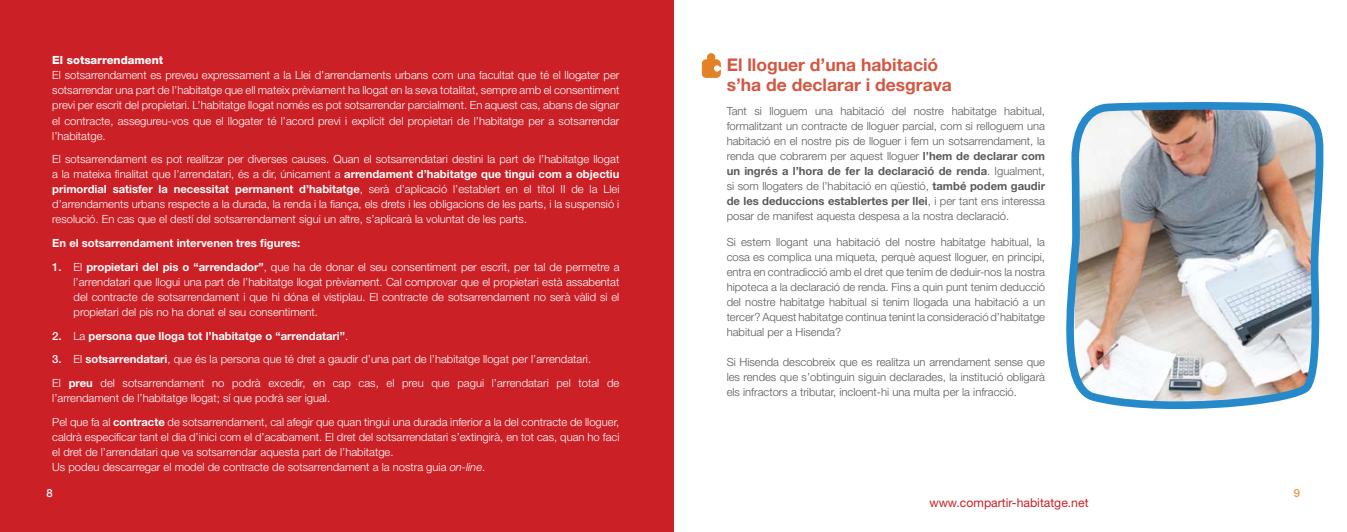
<style>
.page{position:relative;width:1347px;height:532px;background:#fff}
.page>*{position:absolute;margin:0;border:0;box-sizing:border-box;transform-origin:0 0}
.t1{font:700 17.5px/20px "Helvetica Neue";color:#d45640}
.t2{font:12.25px "Helvetica Neue";color:#cc2027}
.t3{font:300 11.25px/15px "Helvetica Neue";color:#fff;text-align:justify}
.t4{font:300 11.25px/15px "Helvetica Neue";color:#58595b;text-align:justify}
.t5{font:700 11.25px "Helvetica Neue";color:#fff}
.t6{font:800 11.25px "Helvetica Neue";color:#fff}
.t7{font:500 11.25px "Helvetica Neue";color:#fff}
.t8{font:500 11.25px "Helvetica Neue";color:#e8964b}
.s1{font-weight:700}
.s2{font-weight:500}
.s3{font-weight:300}
.s4{font-style:italic}
</style>
<div class="page">
<div style="left:0;top:0;width:673px;height:531px;background:#cc2027"></div>
<svg style="left:701px;top:53px;width:20px;height:25px"></svg>
<img style="left:1066px;top:102px;width:258px;height:308px">
<p class="t6" style="left:52px;top:54px;width:112px">El sotsarrendament</p>
<p class="t3" style="left:52px;top:68px;width:568px">El sotsarrendament es preveu expressament a la Llei d’arrendaments urbans com una facultat que té el llogater per sotsarrendar una part de l’habitatge que ell mateix prèviament ha llogat en la seva totalitat, sempre amb el consentiment previ per escrit del propietari. L’habitatge llogat només es pot sotsarrendar parcialment. En aquest cas, abans de signar el contracte, assegureu-vos que el llogater té l’acord previ i explícit del propietari de l’habitatge per a sotsarrendar l’habitatge.</p>
<p class="t3" style="left:52px;top:151px;width:568px">El sotsarrendament es pot realitzar per diverses causes. Quan el sotsarrendatari destini la part de l’habitatge llogat a la mateixa finalitat que l’arrendatari, és a dir, únicament a <span class="s1">arrendament d’habitatge que tingui com a objectiu primordial satisfer la necessitat permanent d’habitatge</span>, serà d’aplicació l’establert en el títol II de la Llei d’arrendaments urbans respecte a la durada, la renda i la fiança, els drets i les obligacions de les parts, i la suspensió i resolució. En cas que el destí del sotsarrendament sigui un altre, s’aplicarà la voluntat de les parts.</p>
<p class="t5" style="left:52px;top:236px;width:249px">En el sotsarrendament intervenen tres figures:</p>
<p class="t3" style="left:74px;top:259px;width:547px;text-indent:-21px"><span class="s2">1.</span> El <span class="s1">propietari del pis o “arrendador”</span>, que ha de donar el seu consentiment per escrit, per tal de permetre a l’arrendatari que llogui una part de l’habitatge llogat prèviament. Cal comprovar que el propietari està assabentat del contracte de sotsarrendament i que hi dóna el vistiplau. El contracte de sotsarrendament no serà vàlid si el propietari del pis no ha donat el seu consentiment.</p>
<p class="t5" style="left:52px;top:328px;width:297px"><span class="s2">2.</span> <span class="s3">La</span> persona que lloga tot l’habitatge o “arrendatari”<span class="s3">.</span></p>
<p class="t3" style="left:52px;top:347px;width:568px;line-height:23.8px"><span class="s2">3.</span> El <span class="s1">sotsarrendatari</span>, que és la persona que té dret a gaudir d’una part de l’habitatge llogat per l’arrendatari.<br>El <span class="s1">preu</span> del sotsarrendament no podrà excedir, en cap cas, el preu que pagui l’arrendatari pel total de</p>
<p class="t3" style="left:52px;top:386px;width:568px;line-height:23.8px">l’arrendament de l’habitatge llogat; sí que podrà ser igual.<br>Pel que fa al <span class="s1">contracte</span> de sotsarrendament, cal afegir que quan tingui una durada inferior a la del contracte de lloguer,</p>
<p class="t3" style="left:52px;top:429px;width:568px;text-align:left">caldrà especificar tant el dia d’inici com el d’acabament. El dret del sotsarrendatari s’extingirà, en tot cas, quan ho faci el dret de l’arrendatari que va sotsarrendar aquesta part de l’habitatge.<br>Us podeu descarregar el model de contracte de sotsarrendament a la nostra guia <span class="s4">on-line</span>.</p>
<h1 class="t1" style="left:726px;top:55px;width:227px">El lloguer d’una habitació s’ha de declarar i desgrava</h1>
<p class="t4" style="left:726px;top:103px;width:320px">Tant si lloguem una habitació del nostre habitatge habitual, formalitzant un contracte de lloguer parcial, com si relloguem una habitació en el nostre pis de lloguer i fem un sotsarrendament, la renda que cobrarem per aquest lloguer <span class="s1">l’hem de declarar com un ingrés a l’hora de fer la declaració de renda</span>. Igualment, si som llogaters de l’habitació en qüestió, <span class="s1">també podem gaudir de les deduccions establertes per llei</span>, i per tant ens interessa posar de manifest aquesta despesa a la nostra declaració.</p>
<p class="t4" style="left:726px;top:234px;width:320px">Si estem llogant una habitació del nostre habitatge habitual, la cosa es complica una miqueta, perquè aquest lloguer, en principi, entra en contradicció amb el dret que tenim de deduir-nos la nostra hipoteca a la declaració de renda. Fins a quin punt tenim deducció del nostre habitatge habitual si tenim llogada una habitació a un tercer? Aquest habitatge continua tenint la consideració d’habitatge habitual per a Hisenda?</p>
<p class="t4" style="left:726px;top:354px;width:320px">Si Hisenda descobreix que es realitza un arrendament sense que les rendes que s’obtinguin siguin declarades, la institució obligarà els infractors a tributar, incloent-hi una multa per la infracció.</p>
<p class="t7" style="left:46px;top:486px;width:8px">8</p>
<p class="t8" style="left:1293px;top:486px;width:8px">9</p>
<p class="t2" style="left:929px;top:495px;width:161px">www.compartir-habitatge.net</p>
</div>
